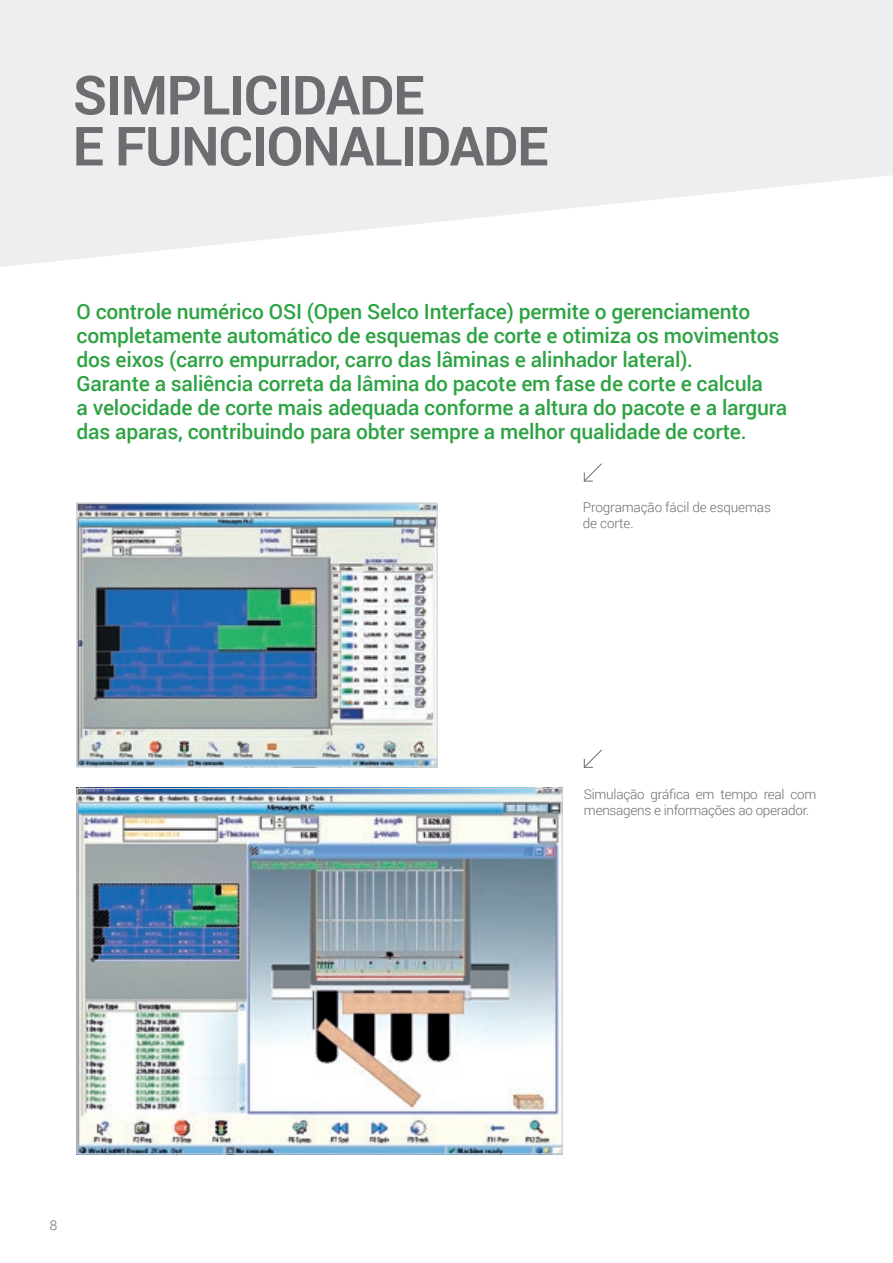
<style>
.page{position:relative;width:893px;height:1263px;background:#fff}
.page>*{position:absolute;margin:0;border:0;box-sizing:border-box;transform-origin:0 0}
._1_TITOLO_GRIGIO{font:700 54px "Roboto";letter-spacing:-.02em;color:#6c6d70}
.t1{font:500 21px/24px "Roboto";letter-spacing:-.01em;color:#2da343}
.t2{font:300 13.5px/16.2px "Roboto";letter-spacing:-.02em;color:#6c6d70}
</style>
<div class="page">
<svg style="left:0;top:0;width:893px;height:267px;fill:#eeeeef"></svg>
<img style="left:79px;top:505px;width:356px;height:260px">
<div style="left:77px;top:503px;width:360px;height:264px;border:1px solid #c9cacc"></div>
<img style="left:79px;top:790px;width:482px;height:362px">
<svg style="left:583px;top:749px;width:19px;height:19px"></svg>
<svg style="left:583px;top:463px;width:19px;height:19px"></svg>
<p class="_1_TITOLO_GRIGIO" style="left:73px;top:57px;width:353px">SIMPLICIDADE</p>
<p class="_1_TITOLO_GRIGIO" style="left:73px;top:108px;width:477px">E FUNCIONALIDADE</p>
<p class="t1" style="left:77px;top:298px;width:704px">O controle numérico OSI (Open Selco Interface) permite o gerenciamento completamente automático de esquemas de corte e otimiza os movimentos dos eixos (carro empurrador, carro das lâminas e alinhador lateral).</p>
<p class="t1" style="left:77px;top:370px;width:712px">Garante a saliência correta da lâmina do pacote em fase de corte e calcula<br>a velocidade de corte mais adequada conforme a altura do pacote e a largura das aparas, contribuindo para obter sempre a melhor qualidade de corte.</p>
<p class="t2" style="left:583px;top:499px;width:189px">Programação fácil de esquemas de corte.</p>
<p class="t2" style="left:584px;top:785px;width:234px">Simulação gráfica em tempo real com mensagens e informações ao operador.</p>
<p class="t2" style="left:50px;top:1216px;width:9px">8</p>
</div>
